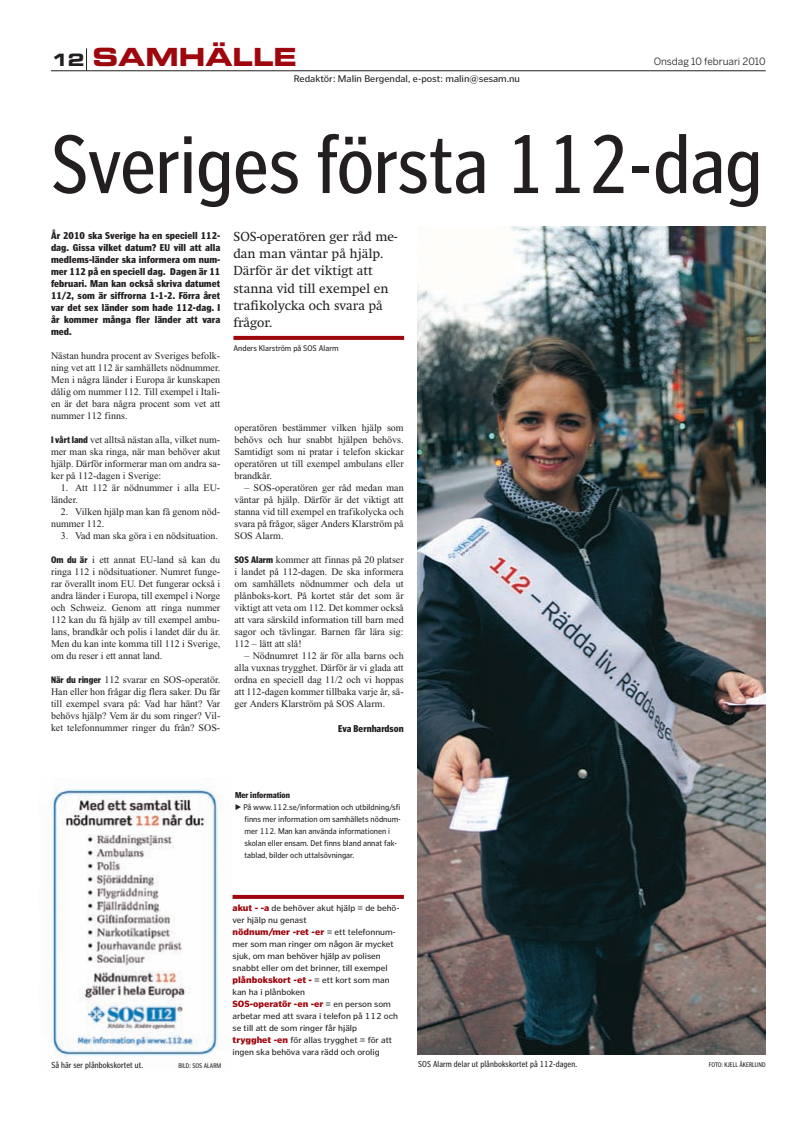
<style>
.page{position:relative;width:794px;height:1126px;background:#fff}
.page>*{position:absolute;margin:0;border:0;box-sizing:border-box;transform-origin:0 0}
.t1{font:86px "Poynter Cond TT";color:#231f20}
.t2{font:25px "Eurostile Bold Extended Two";color:#9d070d}
.t3{font:13px/17.3px "Swift";color:#231f20}
.t4{font:10px/12px "Times New Roman";color:#231f20;text-align:justify}
.t5{font:10px/12px "Poynter Cond Xtra TT";letter-spacing:.005em;color:#231f20;text-align:justify;scale:1.05 1}
.t6{font:10px "Poynter TT";color:#231f20}
.t7{font:10px "Benton Sans";color:#231f20}
.t8{font:10px "Poynter Cond Xtra TT";letter-spacing:.005em;color:#231f20}
.t9{font:9px/12px "Poynter TT";color:#231f20}
.t10{font:9px "Poynter Xtra TT";color:#9d070d}
.t11{font:9px "Poynter Cond TT";letter-spacing:.015em;color:#231f20}
.t12{font:8.6px/12px "Poynter TT";color:#231f20;scale:.9 1}
.t13{font:8.6px "Poynter Cond Xtra TT";color:#231f20}
.t14{font:8.5px "Poynter TT";color:#231f20;scale:.9 1}
.t15{font:7px "Poynter Cond TT";letter-spacing:.01em;color:#231f20}
.s1{font-size:17px;color:#231f20}
.s2{font-family:"Poynter Cond Xtra TT";font-size:9.5px}
.s3{font-family:"Poynter Xtra TT";color:#9d070d}
.s4{font-family:"Poynter TT";color:#231f20}
</style>
<div class="page">
<hr style="left:51px;top:70px;width:714px;height:1px;background:#231f20">
<svg style="left:86px;top:48px;width:1px;height:23px"></svg>
<img style="left:418px;top:226px;width:347px;height:828px">
<img style="left:52px;top:786px;width:174px;height:277px">
<svg style="left:232px;top:894px;width:172px;height:4px"></svg>
<svg style="left:233px;top:336px;width:171px;height:4px"></svg>
<h2 class="t2" style="left:51px;top:48px;width:247px"><span class="s1">12</span> SAMHÄLLE</h2>
<p class="t6" style="left:294px;top:72px;width:228px">Redaktör: Malin Bergendal, e-post: malin@sesam.nu</p>
<p class="t7" style="left:654px;top:55px;width:113px">Onsdag 10 februari 2010</p>
<h1 class="t1" style="left:51px;top:113px;width:713px">Sveriges första 112-dag</h1>
<p class="t5" style="left:51px;top:229px;width:163px">År 2010 ska Sverige ha en speciell 112- dag. Gissa vilket datum? EU vill att alla medlems-länder ska informera om num&shy;mer 112 på en speciell dag. Dagen är 11 februari. Man kan också skriva datumet 11/2, som är siffrorna 1-1-2. Förra året var det sex länder som hade 112-dag. I år kommer många fler länder att vara med.</p>
<p class="t4" style="left:51px;top:350px;width:171px">Nästan hundra procent av Sveriges befolk&shy;ning vet att 112 är samhällets nödnummer.<br>Men i några länder i Europa är kunskapen dålig om nummer 112. Till exempel i Itali&shy;en är det bara några procent som vet att nummer 112 finns.</p>
<p class="t4" style="left:51px;top:434px;width:171px"><span class="s2">I vårt land</span> vet alltså nästan alla, vilket num&shy;mer man ska ringa, när man behöver akut hjälp. Därför informerar man om andra sa&shy;ker på 112-dagen i Sverige:</p>
<p class="t4" style="left:51px;top:482px;width:171px;text-indent:10px">1. Att 112 är nödnummer i alla EU&shy;länder.</p>
<p class="t4" style="left:51px;top:506px;width:171px;text-indent:10px">2. Vilken hjälp man kan få genom nöd&shy;nummer 112.</p>
<p class="t4" style="left:61px;top:530px;width:159px">3. Vad man ska göra i en nödsituation.</p>
<p class="t4" style="left:51px;top:554px;width:171px"><span class="s2">Om du är</span> i ett annat EU-land så kan du ringa 112 i nödsituationer. Numret funge&shy;rar överallt inom EU. Det fungerar också i andra länder i Europa, till exempel i Norge och Schweiz. Genom att ringa nummer 112 kan du få hjälp av till exempel ambu&shy;lans, brandkår och polis i landet där du är.<br>Men du kan inte komma till 112 i Sverige, om du reser i ett annat land.</p>
<p class="t4" style="left:51px;top:674px;width:171px"><span class="s2">När du ringer</span> 112 svarar en SOS-operatör.<br>Han eller hon frågar dig flera saker. Du får till exempel svara på: Vad har hänt? Var behövs hjälp? Vem är du som ringer? Vil&shy;ket telefonnummer ringer du från? SOS-</p>
<h3 class="t3" style="left:233px;top:229px;width:165px">SOS-operatören ger råd me&shy;dan man väntar på hjälp.<br>Därför är det viktigt att stanna vid till exempel en trafikolycka och svara på frågor.</h3>
<p class="t14" style="left:233px;top:343px;width:118px">Anders Klarström på SOS Alarm</p>
<p class="t4" style="left:234px;top:422px;width:171px">operatören bestämmer vilken hjälp som behövs och hur snabbt hjälpen behövs.<br>Samtidigt som ni pratar i telefon skickar operatören ut till exempel ambulans eller brandkår.</p>
<p class="t4" style="left:234px;top:482px;width:171px;text-indent:10px">– SOS-operatören ger råd medan man väntar på hjälp. Därför är det viktigt att stanna vid till exempel en trafikolycka och svara på frågor, säger Anders Klarström på SOS Alarm.</p>
<p class="t4" style="left:234px;top:554px;width:171px"><span class="s2">SOS Alarm</span> kommer att finnas på 20 platser i landet på 112-dagen. De ska informera om samhällets nödnummer och dela ut plånboks-kort. På kortet står det som är viktigt att veta om 112. Det kommer också att vara särskild information till barn med sagor och tävlingar. Barnen får lära sig:<br>112 – lätt att slå!</p>
<p class="t4" style="left:234px;top:650px;width:171px;text-indent:10px">– Nödnumret 112 är för alla barns och alla vuxnas trygghet. Därför är vi glada att ordna en speciell dag 11/2 och vi hoppas att 112-dagen kommer tillbaka varje år, sä&shy;ger Anders Klarström på SOS Alarm.</p>
<p class="t8" style="left:338px;top:722px;width:67px">Eva Bernhardson</p>
<p class="t13" style="left:235px;top:789px;width:57px">Mer information</p>
<p class="t12" style="left:244px;top:800px;width:175px;text-indent:-9px">• På www.112.se/information och utbildning/sfi finns mer information om samhällets nödnum&shy;mer 112. Man kan använda informationen i skolan eller ensam. Det finns bland annat fak&shy;tablad, bilder och uttalsövningar.</p>
<p class="t9" style="left:232px;top:901px;width:168px"><span class="s3">akut - -a</span> de behöver akut hjälp = de behö&shy;ver hjälp nu genast</p>
<p class="t10" style="left:232px;top:926px;width:165px">nödnum/mer -ret -er <span class="s4">= ett telefonnum-</span></p>
<p class="t9" style="left:232px;top:937px;width:163px">mer som man ringer om någon är mycket sjuk, om man behöver hjälp av polisen snabbt eller om det brinner, till exempel</p>
<p class="t10" style="left:232px;top:974px;width:158px">plånbokskort -et - <span class="s4">= ett kort som man</span></p>
<p class="t9" style="left:232px;top:985px;width:74px">kan ha i plånboken</p>
<p class="t10" style="left:232px;top:998px;width:160px">SOS-operatör -en -er <span class="s4">= en person som</span></p>
<p class="t9" style="left:232px;top:1009px;width:167px">arbetar med att svara i telefon på 112 och se till att de som ringer får hjälp <span class="s3">trygghet -en</span> för allas trygghet = för att ingen ska behöva vara rädd och orolig</p>
<p class="t11" style="left:51px;top:1059px;width:93px">Så här ser plånbokskortet ut.</p>
<p class="t15" style="left:178px;top:1061px;width:45px">BILD: SOS ALARM</p>
<p class="t11" style="left:418px;top:1058px;width:160px">SOS Alarm delar ut plånbokskortet på 112-dagen.</p>
<p class="t15" style="left:709px;top:1060px;width:58px">FOTO: KJELL ÅKERLUND</p>
</div>
